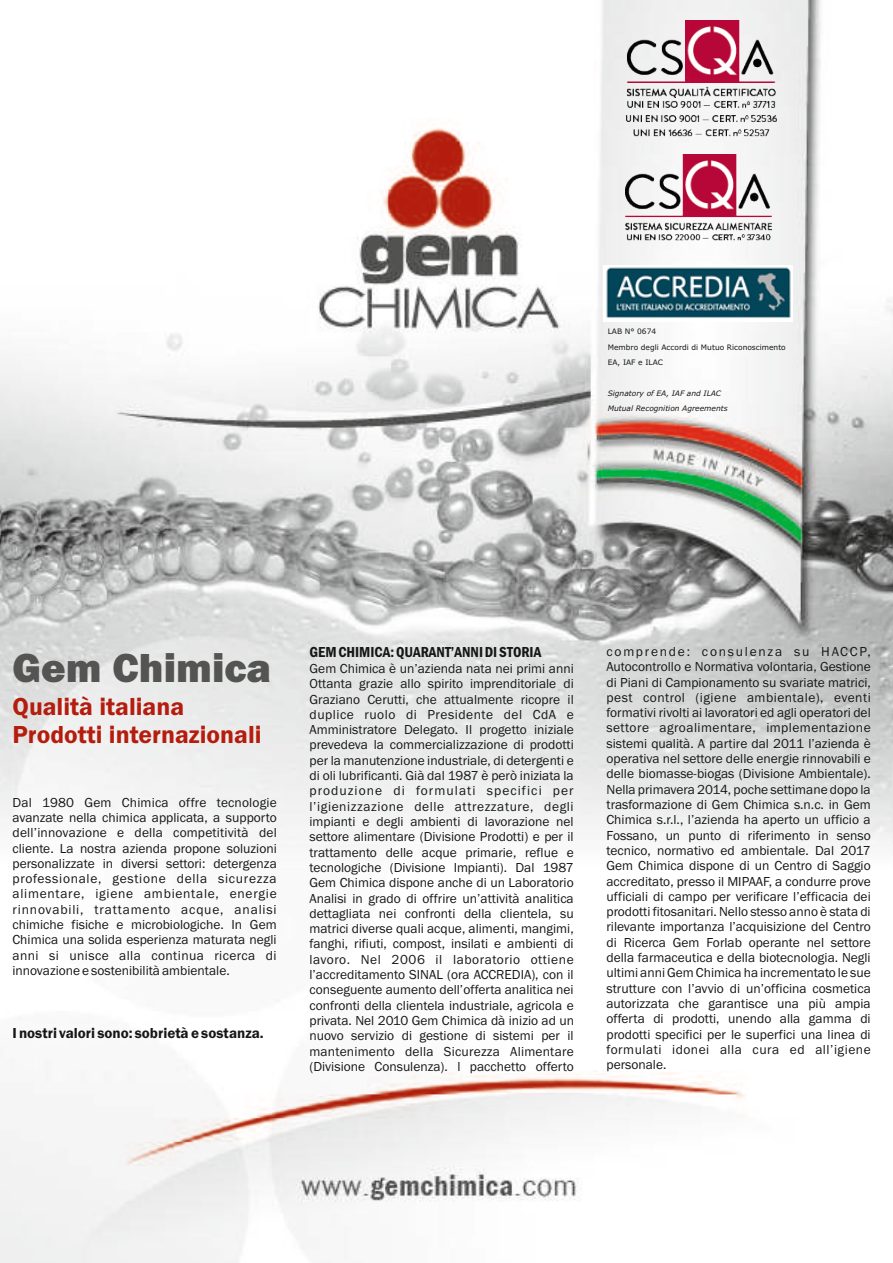
<style>
.page{position:relative;width:893px;height:1263px;background:#fff}
.page>*{position:absolute;margin:0;border:0;box-sizing:border-box;transform-origin:0 0}
.t1{font:800 42px "Franklin Gothic";color:#545453}
.t2{font:600 25.5px/29px "Franklin Gothic";color:#b41d0e}
.t3{font:600 15px "Franklin Gothic";color:#151616}
.t4{font:600 condensed 15px "Franklin Gothic";color:#151616}
.t5{font:13.5px/15.3px "Franklin Gothic";color:#151616;text-align:justify}
.t6{font:7.5px/15.3px "Verdana";color:#151616}
.t7{font:italic 7.5px/15.3px "Verdana";color:#151616}
</style>
<div class="page">
<img style="left:0;top:0;width:893px;height:1263px">
<img style="left:626px;top:20px;width:151px;height:126px">
<img style="left:626px;top:155px;width:146px;height:88px">
<img style="left:604px;top:266px;width:189px;height:56px">
<p class="t6" style="left:608px;top:325px;width:180px">LAB N° 0674<br>Membro degli Accordi di Mutuo Riconoscimento<br>EA, IAF e ILAC</p>
<p class="t7" style="left:608px;top:386px;width:121px">Signatory of EA, IAF and ILAC<br>Mutual Recognition Agreements</p>
<h1 class="t1" style="left:13px;top:653px;width:260px">Gem Chimica</h1>
<h2 class="t2" style="left:13px;top:693px;width:250px">Qualità italiana<br>Prodotti internazionali</h2>
<p class="t5" style="left:12px;top:795px;width:266px">Dal 1980 Gem Chimica offre tecnologie avanzate nella chimica applicata, a supporto dell’innovazione e della competitività del cliente. La nostra azienda propone soluzioni personalizzate in diversi settori: detergenza professionale, gestione della sicurezza alimentare, igiene ambientale, energie rinnovabili, trattamento acque, analisi chimiche fisiche e microbiologiche. In Gem Chimica una solida esperienza maturata negli anni si unisce alla continua ricerca di innovazione e sostenibilità ambientale.</p>
<p class="t3" style="left:12px;top:1027px;width:253px">I nostri valori sono: sobrietà e sostanza.</p>
<p class="t4" style="left:310px;top:647px;width:233px">GEM CHIMICA: QUARANT’ANNI DI STORIA</p>
<p class="t5" style="left:309px;top:662px;width:266px">Gem Chimica è un’azienda nata nei primi anni Ottanta grazie allo spirito imprenditoriale di Graziano Cerutti, che attualmente ricopre il duplice ruolo di Presidente del CdA e Amministratore Delegato. Il progetto iniziale prevedeva la commercializzazione di prodotti per la manutenzione industriale, di detergenti e di oli lubrificanti. Già dal 1987 è però iniziata la produzione di formulati specifici per l’igienizzazione delle attrezzature, degli impianti e degli ambienti di lavorazione nel settore alimentare (Divisione Prodotti) e per il trattamento delle acque primarie, reflue e tecnologiche (Divisione Impianti). Dal 1987<br>Gem Chimica dispone anche di un Laboratorio Analisi in grado di offrire un’attività analitica dettagliata nei confronti della clientela, su matrici diverse quali acque, alimenti, mangimi, fanghi, rifiuti, compost, insilati e ambienti di lavoro. Nel 2006 il laboratorio ottiene l’accreditamento SINAL (ora ACCREDIA), con il conseguente aumento dell’offerta analitica nei confronti della clientela industriale, agricola e privata. Nel 2010 Gem Chimica dà inizio ad un nuovo servizio di gestione di sistemi per il mantenimento della Sicurezza Alimentare (Divisione Consulenza). l pacchetto offerto</p>
<p class="t5" style="left:606px;top:645px;width:266px">comprende: consulenza su HACCP, Autocontrollo e Normativa volontaria, Gestione di Piani di Campionamento su svariate matrici, pest control (igiene ambientale), eventi formativi rivolti ai lavoratori ed agli operatori del settore agroalimentare, implementazione sistemi qualità. A partire dal 2011 l’azienda è operativa nel settore delle energie rinnovabili e delle biomasse-biogas (Divisione Ambientale).<br>Nella primavera 2014, poche settimane dopo la trasformazione di Gem Chimica s.n.c. in Gem Chimica s.r.l., l’azienda ha aperto un ufficio a Fossano, un punto di riferimento in senso tecnico, normativo ed ambientale. Dal 2017<br>Gem Chimica dispone di un Centro di Saggio accreditato, presso il MIPAAF, a condurre prove ufficiali di campo per verificare l’efficacia dei prodotti fitosanitari. Nello stesso anno è stata di rilevante importanza l’acquisizione del Centro di Ricerca Gem Forlab operante nel settore della farmaceutica e della biotecnologia. Negli ultimi anni Gem Chimica ha incrementato le sue strutture con l’avvio di un’officina cosmetica autorizzata che garantisce una più ampia offerta di prodotti, unendo alla gamma di prodotti specifici per le superfici una linea di formulati idonei alla cura ed all’igiene personale.</p>
</div>
